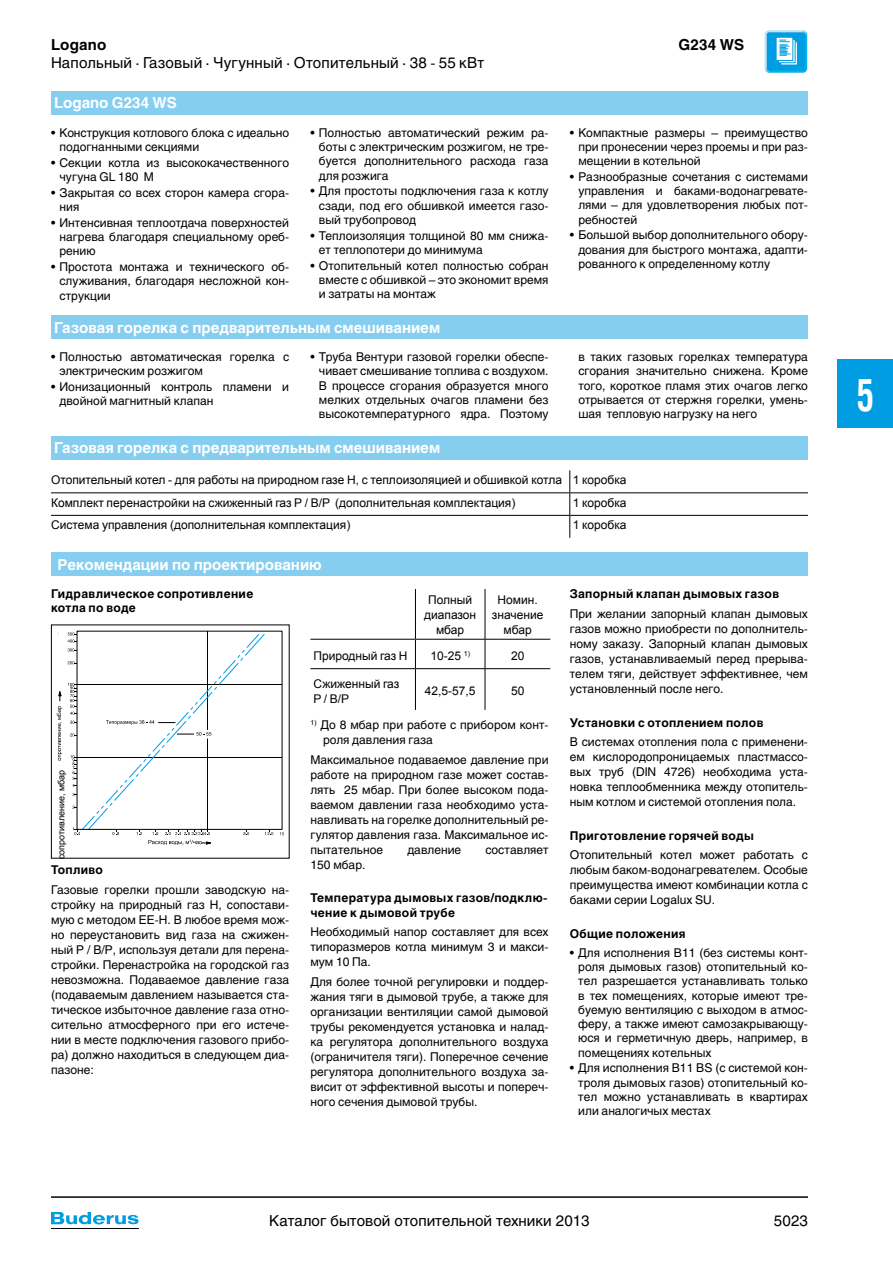
<style>
.page{position:relative;width:893px;height:1263px;background:#fff}
.page>*{position:absolute;margin:0;border:0;box-sizing:border-box;transform-origin:0 0}
.t1{font:700 45px "Helios Cond";color:#fff;scale:.8 1}
.t2{font:700 15px "Helios";color:#fff}
.t3{font:15px "Helios";color:#000}
.t4{font:700 15px "Helios";letter-spacing:.01em;color:#000}
.t5{font:12px/14.2px "Helios";color:#000;text-align:justify}
.t6{font:12px/15px "Arial";color:#000;text-align:center}
.t7{font:700 12px/14.2px "Helios";letter-spacing:.03em;color:#000}
.t8{font:9px "Arial";color:#000}
</style>
<div class="page">
<svg style="left:51px;top:1212px;width:88px;height:13px"></svg>
<hr style="left:51px;top:1228px;width:87px;height:1px;background:#000">
<div style="left:838px;top:359px;width:55px;height:68px;background:#009de2"></div>
<hr style="left:51px;top:1197px;width:757px;height:1px;background:#000">
<svg style="left:764px;top:33px;width:44px;height:37px"></svg>
<svg style="left:765px;top:30px;width:42px;height:43px;background:#46b9ea"></svg>
<div style="left:51px;top:91px;width:757px;height:24px;background:#85cef0"></div>
<div style="left:51px;top:553px;width:757px;height:23px;background:#85cef0"></div>
<div style="left:51px;top:316px;width:757px;height:23px;background:#85cef0"></div>
<div style="left:51px;top:436px;width:757px;height:23px;background:#85cef0"></div>
<svg style="left:310px;top:589px;width:240px;height:121px"></svg>
<hr style="left:485px;top:669px;width:1px;height:41px;background:#000">
<svg style="left:51px;top:470px;width:757px;height:68px"></svg>
<hr style="left:51px;top:492px;width:519px;height:1px;background:#000">
<hr style="left:570px;top:492px;width:238px;height:1px;background:#000">
<hr style="left:51px;top:515px;width:519px;height:1px;background:#000">
<hr style="left:570px;top:515px;width:238px;height:1px;background:#000">
<svg style="left:569px;top:470px;width:1px;height:68px"></svg>
<hr style="left:77px;top:757px;width:205px;height:1px;background:#000">
<hr style="left:77px;top:685px;width:205px;height:1px;background:#000">
<svg style="left:57px;top:630px;width:216px;height:215px"></svg>
<div style="left:54px;top:761px;width:15px;height:97px;background:#fff"></div>
<p class="t4" style="left:51px;top:36px;width:57px">Logano</p>
<p class="t4" style="left:679px;top:36px;width:67px">G234 WS</p>
<p class="t3" style="left:51px;top:54px;width:435px">Напольный · Газовый · Чугунный · Отопительный · 38 - 55 кВт</p>
<p class="t2" style="left:54px;top:94px;width:124px">Logano G234 WS</p>
<p class="t5" style="left:60px;top:125px;width:231px;text-indent:-9px">• Конструкция котлового блока с идеально подогнанными секциями</p>
<p class="t5" style="left:60px;top:155px;width:231px;text-indent:-9px">• Секции котла из высококачественного чугуна GL 180 M</p>
<p class="t5" style="left:60px;top:185px;width:231px;text-indent:-9px">• Закрытая со всех сторон камера сгора&shy;ния</p>
<p class="t5" style="left:60px;top:215px;width:231px;text-indent:-9px">• Интенсивная теплоотдача поверхностей нагрева благодаря специальному ореб&shy;рению</p>
<p class="t5" style="left:60px;top:260px;width:231px;text-indent:-9px">• Простота монтажа и технического об&shy;служивания, благодаря несложной кон&shy;струкции</p>
<p class="t5" style="left:319px;top:125px;width:231px;text-indent:-9px">• Полностью автоматический режим ра&shy;боты с электрическим розжигом, не тре&shy;буется дополнительного расхода газа для розжига</p>
<p class="t5" style="left:319px;top:184px;width:231px;text-indent:-9px">• Для простоты подключения газа к котлу сзади, под его обшивкой имеется газо&shy;вый трубопровод</p>
<p class="t5" style="left:319px;top:228px;width:231px;text-indent:-9px">• Теплоизоляция толщиной 80 мм снижа&shy;ет теплопотери до минимума</p>
<p class="t5" style="left:319px;top:258px;width:231px;text-indent:-9px">• Отопительный котел полностью собран вместе с обшивкой – это экономит время и затраты на монтаж</p>
<p class="t2" style="left:54px;top:319px;width:388px">Газовая горелка с предварительным смешиванием</p>
<p class="t5" style="left:578px;top:125px;width:231px;text-indent:-9px">• Компактные размеры – преимущество при пронесении через проемы и при раз&shy;мещении в котельной</p>
<p class="t5" style="left:578px;top:169px;width:231px;text-indent:-9px">• Разнообразные сочетания с системами управления и баками-водонагревате&shy;лями – для удовлетворения любых пот&shy;ребностей</p>
<p class="t5" style="left:578px;top:228px;width:231px;text-indent:-9px">• Большой выбор дополнительного обору&shy;дования для быстрого монтажа, адапти&shy;рованного к определенному котлу</p>
<p class="t5" style="left:60px;top:350px;width:231px;text-indent:-9px">• Полностью автоматическая горелка с электрическим розжигом</p>
<p class="t5" style="left:60px;top:380px;width:231px;text-indent:-9px">• Ионизационный контроль пламени и двойной магнитный клапан</p>
<p class="t5" style="left:319px;top:350px;width:231px;text-indent:-9px">• Труба Вентури газовой горелки обеспе&shy;чивает смешивание топлива с воздухом.<br>В процессе сгорания образуется много мелких отдельных очагов пламени без высокотемпературного ядра. Поэтому</p>
<p class="t5" style="left:578px;top:350px;width:231px">в таких газовых горелках температура сгорания значительно снижена. Кроме того, короткое пламя этих очагов легко отрывается от стержня горелки, умень&shy;шая тепловую нагрузку на него</p>
<p class="t2" style="left:54px;top:439px;width:388px">Газовая горелка с предварительным смешиванием</p>
<p class="t6" style="left:51px;top:469px;width:577px;line-height:22.5px;text-align:left">Отопительный котел - для работы на природном газе H, с теплоизоляцией и обшивкой котла 1 коробка<br>Комплект перенастройки на сжиженный газ P / B/P (дополнительная комплектация)</p>
<p class="t6" style="left:573px;top:495px;width:55px">1 коробка</p>
<p class="t6" style="left:51px;top:518px;width:301px">Система управления (дополнительная комплектация)</p>
<p class="t6" style="left:573px;top:518px;width:55px">1 коробка</p>
<p class="t2" style="left:57px;top:556px;width:266px">Рекомендации по проектированию</p>
<p class="t7" style="left:51px;top:587px;width:204px">Гидравлическое сопротивление котла по воде</p>
<p class="t6" style="left:424px;top:593px;width:54px">Полный диапазон мбар</p>
<p class="t6" style="left:492px;top:593px;width:53px">Номин. значение мбар</p>
<p class="t8" style="left:55px;top:929px;width:161px;rotate:-90deg">Гидравлическое сопротивление, мбар</p>
<p class="t7" style="left:51px;top:863px;width:53px">Топливо</p>
<p class="t5" style="left:51px;top:882px;width:240px;line-height:15px">Газовые горелки прошли заводскую на&shy;стройку на природный газ H, сопостави&shy;мую с методом EE-H. В любое время мож&shy;но переустановить вид газа на сжижен&shy;ный P / B/P, используя детали для перена&shy;стройки. Перенастройка на городской газ невозможна. Подаваемое давление газа (подаваемым давлением называется ста&shy;тическое избыточное давление газа отно&shy;сительно атмосферного при его истече&shy;нии в месте подключения газового прибо&shy;ра) должно находиться в следующем диа&shy;пазоне:</p>
<p class="t6" style="left:313px;top:648px;width:96px">Природный газ H</p>
<p class="t6" style="left:430px;top:648px;width:41px">10-25 <sup>1)</sup></p>
<p class="t6" style="left:511px;top:648px;width:15px">20</p>
<p class="t6" style="left:313px;top:676px;width:87px;text-align:left">Сжиженный газ<br>P / B/P</p>
<p class="t6" style="left:425px;top:684px;width:52px">42,5-57,5</p>
<p class="t6" style="left:511px;top:684px;width:15px">50</p>
<p class="t5" style="left:323px;top:717px;width:226px;line-height:15px;text-indent:-13px"><sup>1)</sup> До 8 мбар при работе с прибором конт&shy;роля давления газа</p>
<p class="t5" style="left:310px;top:752px;width:240px;line-height:15px">Максимальное подаваемое давление при работе на природном газе может состав&shy;лять 25 мбар. При более высоком пода&shy;ваемом давлении газа необходимо уста&shy;навливать на горелке дополнительный ре&shy;гулятор давления газа. Максимальное ис&shy;пытательное</p>
<p class="t5" style="left:407px;top:842px;width:55px">давление</p>
<p class="t5" style="left:485px;top:842px;width:65px">составляет</p>
<p class="t5" style="left:310px;top:857px;width:57px">150 мбар.</p>
<p class="t7" style="left:310px;top:891px;width:238px">Температура дымовых газов/подклю&shy;чение к дымовой трубе</p>
<p class="t5" style="left:310px;top:924px;width:240px;line-height:15px">Необходимый напор составляет для всех типоразмеров котла минимум 3 и макси&shy;мум 10 Па.</p>
<p class="t5" style="left:310px;top:974px;width:240px;line-height:15px">Для более точной регулировки и поддер&shy;жания тяги в дымовой трубе, а также для организации вентиляции самой дымовой трубы рекомендуется установка и налад&shy;ка регулятора дополнительного воздуха (ограничителя тяги). Поперечное сечение регулятора дополнительного воздуха за&shy;висит от эффективной высоты и попереч&shy;ного сечения дымовой трубы.</p>
<p class="t7" style="left:570px;top:587px;width:211px">Запорный клапан дымовых газов</p>
<p class="t5" style="left:570px;top:606px;width:240px;line-height:15px">При желании запорный клапан дымовых газов можно приобрести по дополнитель&shy;ному заказу. Запорный клапан дымовых газов, устанавливаемый перед прерыва&shy;телем тяги, действует эффективнее, чем установленный после него.</p>
<p class="t7" style="left:570px;top:715px;width:195px">Установки с отоплением полов</p>
<p class="t5" style="left:570px;top:734px;width:240px;line-height:15px">В системах отопления пола с применени&shy;ем кислородопроницаемых пластмассо&shy;вых труб (DIN 4726) необходима уста&shy;новка теплообменника между отопитель&shy;ным котлом и системой отопления пола.</p>
<p class="t7" style="left:570px;top:828px;width:186px">Приготовление горячей воды</p>
<p class="t5" style="left:570px;top:847px;width:240px;line-height:15px">Отопительный котел может работать с любым баком-водонагревателем. Особые преимущества имеют комбинации котла с баками серии Logalux SU.</p>
<p class="t7" style="left:570px;top:927px;width:117px">Общие положения</p>
<p class="t5" style="left:578px;top:945px;width:231px;text-indent:-9px">• Для исполнения B11 (без системы конт&shy;роля дымовых газов) отопительный ко&shy;тел разрешается устанавливать только в тех помещениях, которые имеют тре&shy;буемую вентиляцию с выходом в атмос&shy;феру, а также имеют самозакрывающу&shy;юся и герметичную дверь, например, в помещениях котельных</p>
<p class="t5" style="left:578px;top:1061px;width:231px;text-indent:-9px">• Для исполнения B11 BS (с системой кон&shy;троля дымовых газов) отопительный ко&shy;тел можно устанавливать в квартирах или аналогичых местах</p>
<p class="t3" style="left:269px;top:1212px;width:322px">Каталог бытовой отопительной техники 2013</p>
<p class="t3" style="left:774px;top:1212px;width:36px">5023</p>
<h1 class="t1" style="left:856px;top:368px;width:24px">5</h1>
</div>
